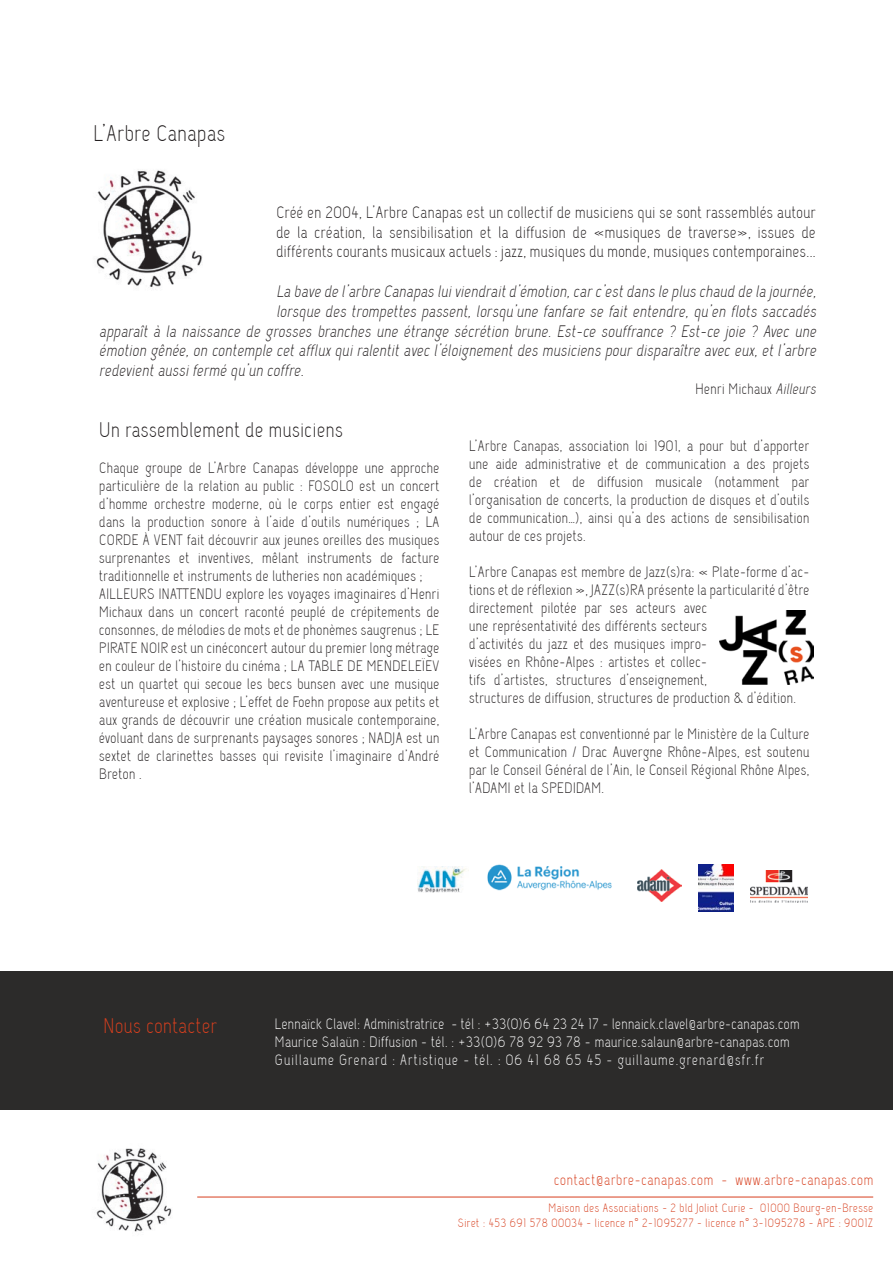
<style>
.page{position:relative;width:893px;height:1263px;background:#fff}
.page>*{position:absolute;margin:0;border:0;box-sizing:border-box;transform-origin:0 0}
.t1{font:22.5px "Capsuula";letter-spacing:.03em;color:#231f20}
.t2{font:21px "Capsuula";letter-spacing:.03em;color:#231f20}
.t3{font:21px "Capsuula";letter-spacing:.03em;color:#d73f1e}
.t4{font:italic 16.5px "Capsuula";color:#231f20}
.t5{font:16.5px/19.8px "Capsuula";letter-spacing:.03em;color:#231f20;text-align:justify}
.t6{font:15px/18px "Capsuula";letter-spacing:.03em;color:#231f20;text-align:justify}
.t7{font:15px "Capsuula";letter-spacing:.035em;color:#fff}
.t8{font:15px "Capsuula";letter-spacing:.075em;color:#fff}
.t9{font:15px "Capsuula";letter-spacing:.05em;color:#d73f1e}
.t10{font:12px/14.4px "Capsuula";letter-spacing:.05em;color:#d73f1e;text-align:right}
.s1{font-style:italic}
</style>
<div class="page">
<div style="left:0;top:971px;width:893px;height:138px;background:#2c2b2a"></div>
<img style="left:96px;top:170px;width:107px;height:120px">
<img style="left:637px;top:870px;width:44px;height:31px">
<img style="left:487px;top:864px;width:125px;height:27px">
<img style="left:698px;top:864px;width:35px;height:47px">
<img style="left:418px;top:867px;width:51px;height:25px">
<img style="left:720px;top:611px;width:94px;height:74px">
<img style="left:750px;top:871px;width:58px;height:31px">
<hr style="left:197px;top:1197px;width:676px;height:1px;background:#d73f1e">
<img style="left:96px;top:1148px;width:76px;height:84px">
<p class="t1" style="left:94px;top:121px;width:133px">L’Arbre Canapas</p>
<p class="t5" style="left:276px;top:204px;width:541px">Créé en 2004, L’Arbre Canapas est un collectif de musiciens qui se sont rassemblés autour de la création, la sensibilisation et la diffusion de «musiques de traverse», issues de différents courants musicaux actuels : jazz, musiques du monde, musiques contemporaines...</p>
<p class="t4" style="left:276px;top:282px;width:545px">La bave de l’arbre Canapas luiviendraitd’émotion,carc’estdans le plus chaud de la journée,</p>
<p class="t4" style="left:276px;top:302px;width:545px">lorsque des trompettes passent, lorsqu’une fanfare se fait entendre, qu’en flots saccadés</p>
<p class="t4" style="left:99px;top:321px;width:722px">apparaît à la naissance de grosses branches une étrange sécrétion brune. Est-ce souffrance ? Est-ce joie ? Avec une</p>
<p class="t4" style="left:99px;top:341px;width:722px">émotion gênée,on contemple cetaffluxquiralentitavec l’éloignementdes musiciens pourdisparaître avec eux,etl’arbre</p>
<p class="t4" style="left:99px;top:361px;width:210px">redevientaussifermé qu’un coffre.</p>
<p class="t6" style="left:696px;top:381px;width:125px">Henri Michaux <span class="s1">Ailleurs</span></p>
<p class="t2" style="left:99px;top:417px;width:245px">Un rassemblement de musiciens</p>
<p class="t6" style="left:99px;top:460px;width:342px">Chaque groupe de L’Arbre Canapas développe une approche particulière de la relation au public : FOSOLO est un concert d’homme orchestre moderne, où le corps entier est engagé dans la production sonore à l’aide d’outils numériques ; LA CORDE À VENT fait découvrir aux jeunes oreilles des musiques surprenantes et inventives, mêlant instruments de facture traditionnelle et instruments de lutheries non académiques ;</p>
<p class="t6" style="left:99px;top:586px;width:342px">AILLEURS INATTENDU explore les voyages imaginaires d’Henri Michaux dans un concert raconté peuplé de crépitements de consonnes, de mélodies de mots et de phonèmes saugrenus ; LE PIRATE NOIR est un cinéconcert autour du premier long métrage en couleur de l’histoire du cinéma ; LA TABLE DE MENDELEÏEV est un quartet qui secoue les becs bunsen avec une musique aventureuse et explosive ; L’effet de Foehn propose aux petits et aux grands de découvrir une création musicale contemporaine, évoluant dans de surprenants paysages sonores ; NADJA est un sextet de clarinettes basses qui revisite l’imaginaire d’André Breton .</p>
<p class="t6" style="left:469px;top:438px;width:342px">L’Arbre Canapas, association loi 1901, a pour but d’apporter une aide administrative et de communication a des projets de création et de diffusion musicale (notamment par l’organisation de concerts, la production de disques et d’outils de communication…), ainsi qu’a des actions de sensibilisation autour de ces projets.</p>
<p class="t6" style="left:469px;top:564px;width:342px;text-align:left">L’Arbre Canapas est membre de Jazz(s)ra: « Plate-forme d’ac&shy;tions et de réflexion », JAZZ(s)RA présente la particularité d’être directement pilotée par ses acteurs avec<br>une représentativité des différents secteurs<br>d’activités du jazz et des musiques impro-<br>visées en Rhône-Alpes : artistes et collec-<br>tifs d’artistes, structures d’enseignement,<br>structures de diffusion, structures de production &amp; d’édition.</p>
<p class="t6" style="left:469px;top:726px;width:342px">L’Arbre Canapas est conventionné par le Ministère de la Culture et Communication / Drac Auvergne Rhône-Alpes, est soutenu par le Conseil Général de l’Ain, le Conseil Régional Rhône Alpes, l’ADAMI et la SPEDIDAM.</p>
<p class="t3" style="left:103px;top:1013px;width:115px">Nous contacter</p>
<p class="t7" style="left:275px;top:1015px;width:526px">Lennaïck Clavel: Administratrice - tél : +33(0)6 64 23 24 17 - lennaick.clavel@arbre-canapas.com</p>
<p class="t7" style="left:275px;top:1033px;width:516px">Maurice Salaün : Diffusion - tél. : +33(0)6 78 92 93 78 - maurice.salaun@arbre-canapas.com</p>
<p class="t8" style="left:275px;top:1051px;width:491px">Guillaume Grenard : Artistique - tél. : 06 41 68 65 45 - guillaume.grenard@sfr.fr</p>
<p class="t9" style="left:554px;top:1171px;width:320px">contact@arbre-canapas.com - www.arbre-canapas.com</p>
<p class="t10" style="left:458px;top:1202px;width:417px">Maison des Associations - 2 bld Joliot Curie - 01000 Bourg-en-Bresse<br>Siret : 453 691 578 00034 - licence n° 2-1095277 - licence n° 3-1095278 - APE : 9001Z</p>
</div>
